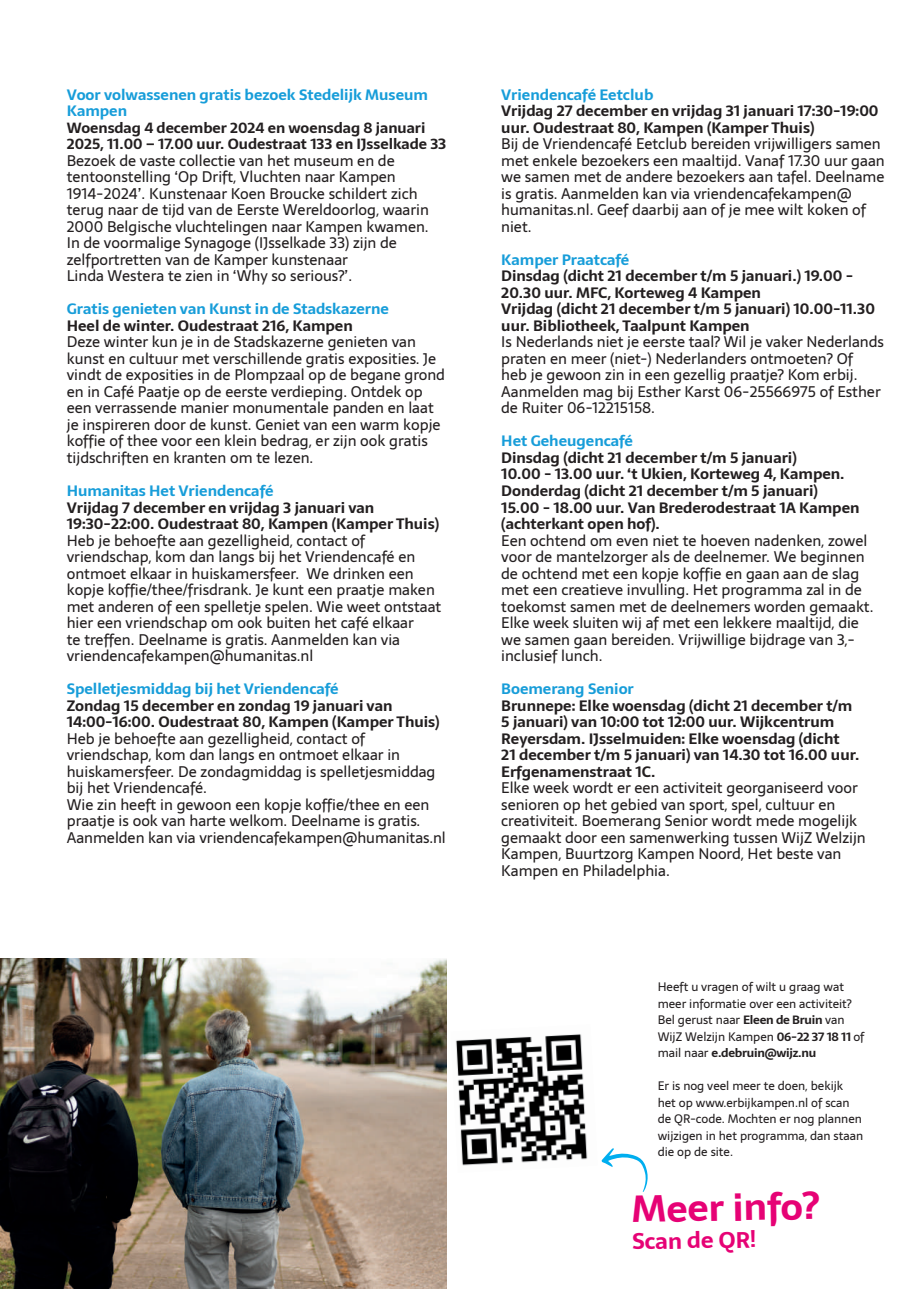
<style>
.page{position:relative;width:906px;height:1289px;background:#fff}
.page>*{position:absolute;margin:0;border:0;box-sizing:border-box;transform-origin:0 0}
.t1{font:700 37.5px "Sarala";color:#e60275}
.t2{font:700 22.5px "Sarala";color:#e60275}
.t3{font:15px/16.5px "Sarala";color:#231f20}
.t4{font:700 15px/16.5px "Sarala";color:#231f20}
.t5{font:700 15px/16.5px "Sarala";color:#179dd9}
.t6{font:700 14.7px/16.5px "Sarala";color:#231f20}
.t7{font:12px/16.5px "Sarala";color:#231f20}
.s1{font-size:15px}
.s2{font-weight:700}
</style>
<div class="page">
<img style="left:0;top:958px;width:446px;height:330px">
<img style="left:455px;top:1034px;width:133px;height:132px">
<svg style="left:601px;top:1148px;width:47px;height:43px"></svg>
<p class="t5" style="left:67px;top:86px;width:363px">Voor volwassenen gratis bezoek Stedelijk Museum<br>Kampen</p>
<p class="t6" style="left:67px;top:119px;width:381px">Woensdag 4 december 2024 en woensdag 8 januari<br>2025, 11.00 – 17.00 uur. Oudestraat 133 en IJsselkade 3<span class="s1">3</span></p>
<p class="t3" style="left:67px;top:152px;width:364px">Bezoek de vaste collectie van het museum en de tentoonstelling ‘Op Drift, Vluchten naar Kampen 1914-2024’. Kunstenaar Koen Broucke schildert zich terug naar de tijd van de Eerste Wereldoorlog, waarin 2000 Belgische vluchtelingen naar Kampen kwamen.<br>In de voormalige Synagoge (IJsselkade 33) zijn de zelfportretten van de Kamper kunstenaar<br>Linda Westera te zien in ‘Why so serious?’.</p>
<p class="t5" style="left:67px;top:301px;width:324px">Gratis genieten van Kunst in de Stadskazerne</p>
<p class="t4" style="left:67px;top:317px;width:287px">Heel de winter. Oudestraat 216, Kampen</p>
<p class="t3" style="left:67px;top:334px;width:380px">Deze winter kun je in de Stadskazerne genieten van kunst en cultuur met verschillende gratis exposities. Je vindt de exposities in de Plompzaal op de begane grond en in Café Paatje op de eerste verdieping. Ontdek op een verrassende manier monumentale panden en laat je inspireren door de kunst. Geniet van een warm kopje koffie of thee voor een klein bedrag, er zijn ook gratis tijdschriften en kranten om te lezen.</p>
<p class="t5" style="left:67px;top:482px;width:208px">Humanitas Het Vriendencafé</p>
<p class="t4" style="left:67px;top:499px;width:374px">Vrijdag 7 december en vrijdag 3 januari van<br>19:30-22:00. Oudestraat 80, Kampen (Kamper Thuis)</p>
<p class="t3" style="left:67px;top:532px;width:376px">Heb je behoefte aan gezelligheid, contact of vriendschap, kom dan langs bij het Vriendencafé en ontmoet elkaar in huiskamersfeer. We drinken een kopje koffie/thee/frisdrank. Je kunt een praatje maken met anderen of een spelletje spelen. Wie weet ontstaat hier een vriendschap om ook buiten het café elkaar<br>te treffen. Deelname is gratis. Aanmelden kan via vriendencafekampen@humanitas.nl</p>
<p class="t5" style="left:67px;top:680px;width:273px">Spelletjesmiddag bij het Vriendencafé</p>
<p class="t4" style="left:67px;top:697px;width:374px">Zondag 15 december en zondag 19 januari van<br>14:00-16:00. Oudestraat 80, Kampen (Kamper Thuis)</p>
<p class="t3" style="left:67px;top:730px;width:380px">Heb je behoefte aan gezelligheid, contact of vriendschap, kom dan langs en ontmoet elkaar in huiskamersfeer. De zondagmiddag is spelletjesmiddag bij het Vriendencafé.<br>Wie zin heeft in gewoon een kopje koffie/thee en een praatje is ook van harte welkom. Deelname is gratis.<br>Aanmelden kan via vriendencafekampen@humanitas.nl</p>
<p class="t5" style="left:501px;top:86px;width:154px">Vriendencafé Eetclub</p>
<p class="t4" style="left:501px;top:103px;width:379px">Vrijdag 27 december en vrijdag 31 januari 17:30-19:00 uur. Oudestraat 80, Kampen (Kamper Thuis)</p>
<p class="t3" style="left:501px;top:136px;width:385px">Bij de Vriendencafé Eetclub bereiden vrijwilligers samen met enkele bezoekers een maaltijd. Vanaf 17.30 uur gaan we samen met de andere bezoekers aan tafel. Deelname is gratis. Aanmelden kan via vriendencafekampen@ humanitas.nl. Geef daarbij aan of je mee wilt koken of niet.</p>
<p class="t5" style="left:501px;top:251px;width:130px">Kamper Praatcafé</p>
<p class="t4" style="left:501px;top:268px;width:375px">Dinsdag (dicht 21 december t/m 5 januari.) 19.00 - 20.30 uur. MFC, Korteweg 4 Kampen<br>Vrijdag (dicht 21 december t/m 5 januari) 10.00-11.30 uur. Bibliotheek, Taalpunt Kampen</p>
<p class="t3" style="left:501px;top:334px;width:384px">Is Nederlands niet je eerste taal? Wil je vaker Nederlands praten en meer (niet-) Nederlanders ontmoeten? Of<br>heb je gewoon zin in een gezellig praatje? Kom erbij.<br>Aanmelden mag bij Esther Karst 06-25566975 of Esther de Ruiter 06-12215158.</p>
<p class="t5" style="left:501px;top:433px;width:133px">Het Geheugencafé</p>
<p class="t4" style="left:501px;top:449px;width:360px">Dinsdag (dicht 21 december t/m 5 januari)<br>10.00 - 13.00 uur. ‘t Ukien, Korteweg 4, Kampen.<br>Donderdag (dicht 21 december t/m 5 januari)<br>15.00 - 18.00 uur. Van Brederodestraat 1A Kampen (achterkant open hof).</p>
<p class="t3" style="left:501px;top:532px;width:374px">Een ochtend om even niet te hoeven nadenken, zowel voor de mantelzorger als de deelnemer. We beginnen de ochtend met een kopje koffie en gaan aan de slag met een creatieve invulling. Het programma zal in de toekomst samen met de deelnemers worden gemaakt.<br>Elke week sluiten wij af met een lekkere maaltijd, die we samen gaan bereiden. Vrijwillige bijdrage van 3,- inclusief lunch.</p>
<p class="t5" style="left:501px;top:680px;width:134px">Boemerang Senior</p>
<p class="t4" style="left:501px;top:697px;width:360px">Brunnepe: Elke woensdag (dicht 21 december t/m 5 januari) van 10:00 tot 12:00 uur. Wijkcentrum Reyersdam. IJsselmuiden: Elke woensdag (dicht<br>21 december t/m 5 januari) van 14.30 tot 16.00 uur.<br>Erfgenamenstraat 1C.</p>
<p class="t3" style="left:501px;top:779px;width:366px">Elke week wordt er een activiteit georganiseerd voor senioren op het gebied van sport, spel, cultuur en creativiteit. Boemerang Senior wordt mede mogelijk gemaakt door een samenwerking tussen WijZ Welzijn Kampen, Buurtzorg Kampen Noord, Het beste van Kampen en Philadelphia.</p>
<p class="t7" style="left:658px;top:978px;width:208px">Heeft u vragen of wilt u graag wat meer informatie over een activiteit?<br>Bel gerust naar <span class="s2">Eleen de Bruin</span> van WijZ Welzijn Kampen <span class="s2">06-22 37 18 11</span> of mail naar <span class="s2">e.debruin@wijz.nu</span></p>
<p class="t7" style="left:658px;top:1077px;width:207px">Er is nog veel meer te doen, bekijk het op www.erbijkampen.nl of scan de QR-code. Mochten er nog plannen wijzigen in het programma, dan staan die op de site.</p>
<h1 class="t1" style="left:631px;top:1178px;width:189px;rotate:-1deg">Meer info?</h1>
<h2 class="t2" style="left:632px;top:1222px;width:125px;rotate:-1deg">Scan de QR!</h2>
</div>
